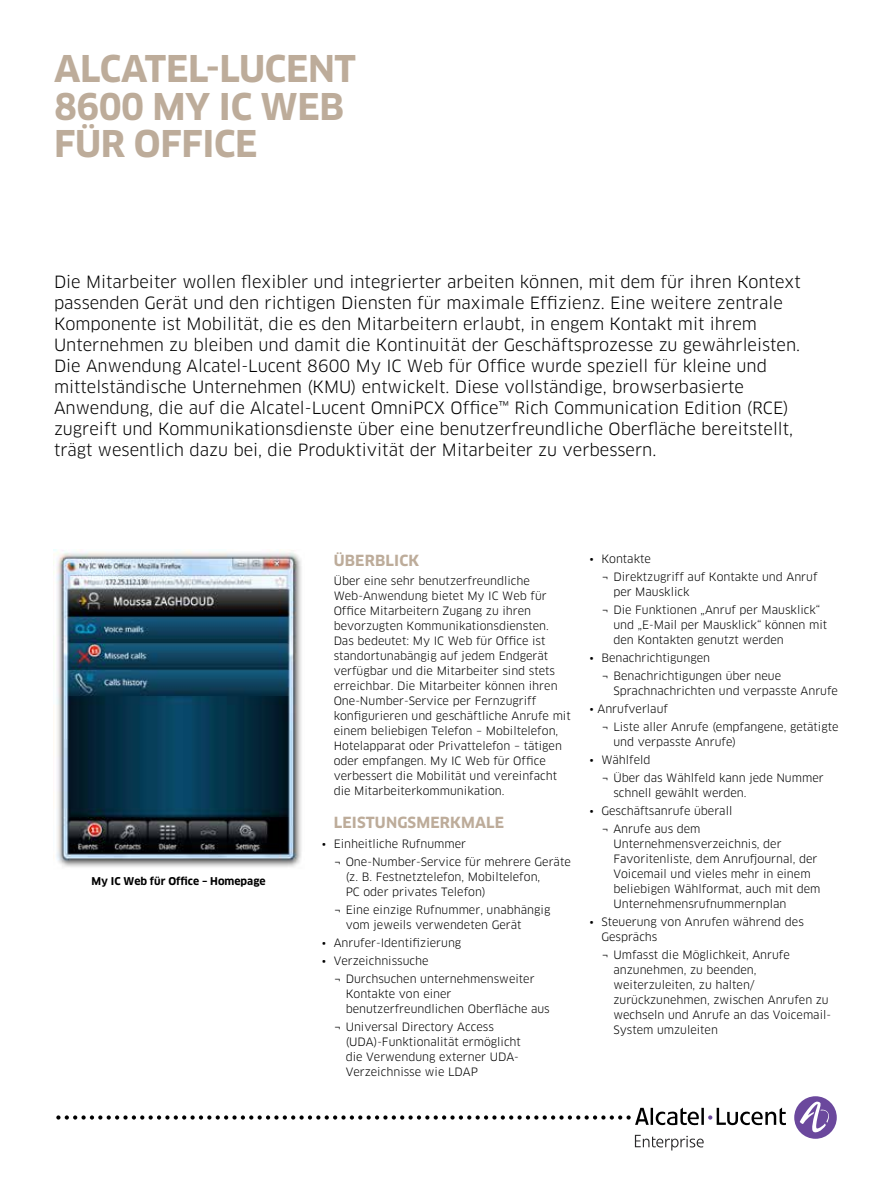
<style>
.page{position:relative;width:893px;height:1191px;background:#fff}
.page>*{position:absolute;margin:0;border:0;box-sizing:border-box;transform-origin:0 0}
.t1{font:700 36px/37.5px "Clan OT";letter-spacing:-.01em;color:#bdac9a}
.t2{font:16.5px/21px "Clan OT";color:#000}
.t3{font:700 15px "Clan OT";letter-spacing:.01em;color:#bdac9a}
.t4{font:11.25px/15px "Clan OT";color:#000}
.t5{font:700 10.5px "Clan OT";color:#000}
</style>
<div class="page">
<div style="left:794px;top:1096px;width:43px;height:42px;background:#6b489d;border-radius:50%"></div>
<svg style="left:800px;top:1101px;width:32px;height:32px"></svg>
<svg style="left:56px;top:1107px;width:730px;height:18px"></svg>
<svg style="left:635px;top:1134px;width:69px;height:16px"></svg>
<img style="left:54px;top:549px;width:248px;height:318px">
<h1 class="t1" style="left:54px;top:51px;width:304px">ALCATEL‑LUCENT<br>8600 MY IC WEB<br>FÜR OFFICE</h1>
<p class="t2" style="left:54px;top:271px;width:748px">Die Mitarbeiter wollen flexibler und integrierter arbeiten können, mit dem für ihren Kontext passenden Gerät und den richtigen Diensten für maximale Effizienz. Eine weitere zentrale Komponente ist Mobilität, die es den Mitarbeitern erlaubt, in engem Kontakt mit ihrem Unternehmen zu bleiben und damit die Kontinuität der Geschäftsprozesse zu gewährleisten.<br>Die Anwendung Alcatel‑Lucent 8600 My IC Web für Office wurde speziell für kleine und mittelständische Unternehmen (KMU) entwickelt. Diese vollständige, browserbasierte Anwendung, die auf die Alcatel‑Lucent OmniPCX Office™ Rich Communication Edition (RCE) zugreift und Kommunikationsdienste über eine benutzerfreundliche Oberfläche bereitstellt, trägt wesentlich dazu bei, die Produktivität der Mitarbeiter zu verbessern.</p>
<p class="t5" style="left:92px;top:875px;width:176px">MY IC WEB FÜR OFFICE – HOMEPAGE</p>
<h3 class="t3" style="left:334px;top:551px;width:87px">ÜBERBLICK</h3>
<p class="t4" style="left:334px;top:574px;width:239px">Über eine sehr benutzerfreundliche Web-Anwendung bietet My IC Web für Office Mitarbeitern Zugang zu ihren bevorzugten Kommunikationsdiensten.<br>Das bedeutet: My IC Web für Office ist standortunabängig auf jedem Endgerät verfügbar und die Mitarbeiter sind stets erreichbar. Die Mitarbeiter können ihren One- Number-Service per Fernzugriff konfigurieren und geschäftliche Anrufe mit einem beliebigen Telefon – Mobiltelefon, Hotelapparat oder Privattelefon – tätigen oder empfangen. My IC Web für Office verbessert die Mobilität und vereinfacht die Mitarbeiterkommunikation.</p>
<h3 class="t3" style="left:334px;top:814px;width:172px">LEI STUNGSMERKMALE</h3>
<p class="t4" style="left:334px;top:835px;width:239px;line-height:18px;text-indent:-12px">• Einheitliche Rufnummer<br>¬ One- Number-Service für mehrere Geräte</p>
<p class="t4" style="left:346px;top:869px;width:196px">(z. B. Festnetztelefon, Mobiltelefon,<br>PC oder privates Telefon)</p>
<p class="t4" style="left:346px;top:902px;width:206px;text-indent:-12px">¬ Eine einzige Rufnummer, unabhängig vom jeweils verwendeten Gerät</p>
<p class="t4" style="left:322px;top:935px;width:141px">• Anrufer-Identifizierung</p>
<p class="t4" style="left:334px;top:952px;width:202px;line-height:18px;text-indent:-12px">• Verzeichnissuche<br>¬ Durchsuchen unternehmensweiter</p>
<p class="t4" style="left:346px;top:986px;width:206px">Kontakte von einer benutzerfreundlichen Oberfläche aus</p>
<p class="t4" style="left:346px;top:1019px;width:177px;text-indent:-12px">¬ Universal Directory Access (UDA)- Funktionalität ermöglicht die Verwendung externer UDA-<br>Verzeichnisse wie LDAP</p>
<p class="t4" style="left:601px;top:550px;width:218px;line-height:18px;text-indent:-12px">• Kontakte<br>¬ Direktzugriff auf Kontakte und Anruf</p>
<p class="t4" style="left:601px;top:583px;width:220px;line-height:18px;text-indent:12px">per Mausklick<br>¬ Die Funktionen „Anruf per Mausklick“</p>
<p class="t4" style="left:613px;top:617px;width:215px">und „E- Mail per Mausklick“ können mit den Kontakten genutzt werden</p>
<p class="t4" style="left:601px;top:649px;width:181px;line-height:18px;text-indent:-12px">• Benachrichtigungen<br>¬ Benachrichtigungen über neue</p>
<p class="t4" style="left:613px;top:683px;width:226px">Sprachnachrichten und verpasste Anrufe</p>
<p class="t4" style="left:601px;top:700px;width:239px;line-height:18px;text-indent:-12px">• Anrufverlauf<br>¬ Liste aller Anrufe (empfangene, getätigte</p>
<p class="t4" style="left:613px;top:734px;width:124px">und verpasste Anrufe)</p>
<p class="t4" style="left:601px;top:751px;width:224px;line-height:18px;text-indent:-12px">• Wählfeld<br>¬ Über das Wählfeld kann jede Nummer</p>
<p class="t4" style="left:613px;top:785px;width:135px">schnell gewählt werden.</p>
<p class="t4" style="left:601px;top:802px;width:132px;line-height:18px;text-indent:-12px">• Geschäftsanrufe überall ¬ Anrufe aus dem</p>
<p class="t4" style="left:613px;top:836px;width:209px">Unternehmensverzeichnis, der Favoritenliste, dem Anrufjournal, der Voicemail und vieles mehr in einem beliebigen Wählformat, auch mit dem Unternehmensrufnummernplan</p>
<p class="t4" style="left:601px;top:914px;width:204px;text-indent:-12px">• Steuerung von Anrufen während des<br>Gesprächs</p>
<p class="t4" style="left:613px;top:947px;width:219px;text-indent:-12px">¬ Umfasst die Möglichkeit, Anrufe anzunehmen, zu beenden, weiterzuleiten, zu halten/ zurückzunehmen, zwischen Anrufen zu wechseln und Anrufe an das Voicemail-<br>System umzuleiten</p>
</div>
